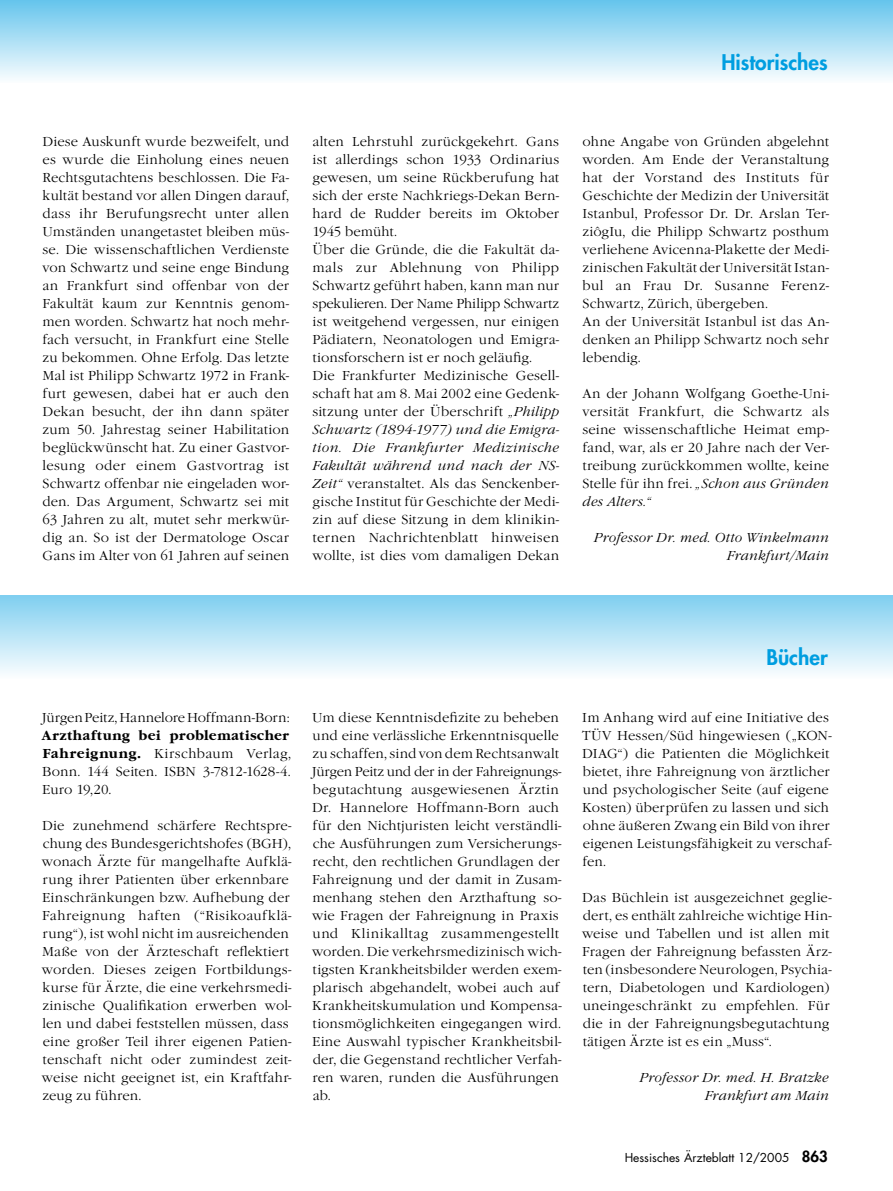
<style>
.page{position:relative;width:893px;height:1191px;background:#fff}
.page>*{position:absolute;margin:0;border:0;box-sizing:border-box;transform-origin:0 0}
.t1{font:800 21px "Futura";color:#009ee0}
.t2{font:300 13.5px/18px "Garamond Itc T";letter-spacing:.01em;color:#000}
.t3{font:italic 300 13.5px/18px "Garamond Itc T";letter-spacing:.015em;color:#000;text-align:right}
.t4{font:300 13.5px "Garamond Itc T";letter-spacing:-.01em;color:#000}
.t5{font:12px "Futura";color:#000}
.s1{font-style:italic}
.s2{font-weight:700}
.s3{font-weight:800;font-size:15px}
</style>
<div class="page">
<div style="left:0;top:0;width:893px;height:83px;background:linear-gradient(to bottom,#65c4ec,#fbfdff)"></div>
<div style="left:0;top:596px;width:893px;height:82px;background:linear-gradient(to bottom,#80cff0,#f9fdfe)"></div>
<h1 class="t1" style="left:721px;top:48px;width:108px">Historisches</h1>
<p class="t2" style="left:43px;top:132px;width:248px">Diese Auskunft wurde bezweifelt, und es wurde die Einholung eines neuen Rechtsgutachtens beschlossen. Die Fa-- kultät bestand vor allen Dingen darauf, dass ihr Berufungsrecht unter allen Um--ständen unangetastet bleiben müs&shy;se. Die wissenschaftlichen Verdienste von Schwartz und seine enge Bindung an Frankfurt sind offenbar von der Fakultät kaum zur Kenntnis genom&shy;men worden. Schwartz hat noch mehr&shy;fach versucht, in Frankfurt eine Stelle zu bekommen. Ohne Erfolg. Das letzte Mal ist Philipp Schwartz 1972 in Frank&shy;furt gewesen, dabei hat er auch den Dekan besucht, der ihn dann später zum 50. Jahrestag seiner Habilitation beglückwünscht hat. Zu einer Gastvor&shy;le-sung oder einem Gastvortrag ist Schwartz offenbar nie eingeladen wor&shy;den. Das Argument, Schwartz sei mit 63 Jahren zu alt, mutet sehr merkwür&shy;dig an. So ist der Dermatologe Oscar Gans im Alter von 61 Jahren auf seinen</p>
<p class="t2" style="left:313px;top:132px;width:248px">alten Lehrstuhl zurückgekehrt. Gans ist allerdings schon 1933 Ordinarius gewesen, um seine Rückberufung hat sich der erste Nachkriegs-Dekan Bern&shy;hard de Rudder bereits im Oktober 1945 bemüht.<br>Über die Gründe, die die Fakultät da-- mals zur Ablehnung von Philipp Schwartz geführt haben, kann man nur spekulieren. Der Name Philipp Schwartz ist weitgehend vergessen, nur einigen Pädiatern, Neonatologen und Emigra&shy;tions--forschern ist er noch geläufig.<br>Die Frankfurter Medizinische Gesell&shy;schaft hat am 8. Mai 2002 eine Gedenk&shy;sitzung unter der Überschrift <span class="s1">„Philipp Schwartz (1894-1977) und die Emigra&shy;tion. Die Frankfurter Medizinische Fakultät während und nach der NS-Zeit“</span> veranstaltet. Als das Sencken-ber&shy;gische Institut für Geschichte der Medi&shy;zin auf diese Sitzung in dem klinikin&shy;ternen Nachrichtenblatt hinweisen wollte, ist dies vom damaligen Dekan</p>
<p class="t2" style="left:583px;top:132px;width:248px">ohne Angabe von Gründen abgelehnt worden. Am Ende der Veranstaltung hat der Vorstand des Instituts für Ge-schichte der Medizin der Universität Istanbul, Professor Dr. Dr. Arslan Ter&shy;ziôgIu, die Philipp Schwartz posthum verliehene Avicenna-Plakette der Medi&shy;zinischen Fakultät der Universität Istan&shy;bul an Frau Dr. Susanne Ferenz-Schwartz, Zürich, übergeben.<br>An der Universität Istanbul ist das An-- denken an Philipp Schwartz noch sehr lebendig.</p>
<p class="t2" style="left:583px;top:384px;width:248px;text-align:justify">An der Johann Wolfgang Goethe-Uni&shy;versität Frankfurt, die Schwartz als seine wissenschaftliche Heimat emp&shy;fand, war, als er 20 Jahre nach der Ver&shy;treibung zurückkommen wollte, keine Stelle für ihn frei. <span class="s1">„Schon aus Gründen des Alters.“</span></p>
<p class="t3" style="left:594px;top:528px;width:237px">Professor Dr. med. Otto Winkelmann<br>Frankfurt/Main</p>
<p class="t4" style="left:42px;top:709px;width:249px">Jürgen Peitz, Hannelore Hoffmann-Born:</p>
<p class="t2" style="left:42px;top:726px;width:251px"><span class="s2">Arzthaftung bei problematischer<br>Fahreignung.</span> Kirschbaum Verlag,<br>Bonn. 144 Seiten. ISBN 3-7812-1628-4.<br>Euro 19,20.</p>
<p class="t2" style="left:42px;top:816px;width:251px">Die zunehmend schärfere Recht-spre&shy;chung des Bundesgerichtshofes (BGH), wonach Ärzte für mangelhafte Aufklä&shy;rung ihrer Patienten über erkennbare Einschränkungen bzw. Aufhebung der Fahreignung haften (“Risikoaufklä&shy;rung“), ist wohl nicht im ausreichenden Maße von der Ärzteschaft reflektiert wor-den. Dieses zeigen Fortbildungs&shy;kurse für Ärzte, die eine verkehrsmedi&shy;zinische Qualifikation erwerben wol&shy;len und dabei feststellen müssen, dass eine großer Teil ihrer eigenen Patien&shy;tenschaft nicht oder zumindest zeit&shy;weise nicht geeignet ist, ein Kraftfahr&shy;zeug zu führen.</p>
<h1 class="t1" style="left:766px;top:643px;width:63px">Bücher</h1>
<p class="t2" style="left:312px;top:708px;width:251px">Um diese Kenntnisdefizite zu beheben und eine verlässliche Erkenntnisquelle zu schaffen, sind von dem Rechtsanwalt Jürgen Peitz und der in der Fahreig-nungs&shy;begutachtung ausgewiesenen Ärz-tin Dr. Hannelore Hoffmann-Born auch für den Nichtjuristen leicht verständli&shy;che Ausführungen zum Versicherungs&shy;recht, den rechtlichen Grundlagen der Fahreignung und der damit in Zu--sam&shy;menhang stehen den Arzthaftung so-- wie Fragen der Fahreignung in Praxis und Klinikalltag zusammengestellt worden. Die verkehrsmedizinisch wich&shy;tigsten Krankheitsbilder werden exem&shy;plarisch abgehandelt, wobei auch auf Krankheitskumulation und Kompensa&shy;tionsmöglichkeiten eingegangen wird.<br>Eine Auswahl typischer Krankheits-bil&shy;der, die Gegenstand rechtlicher Ver-fah&shy;ren waren, runden die Ausführungen ab.</p>
<p class="t2" style="left:582px;top:708px;width:251px">Im Anhang wird auf eine Initiative des TÜV Hessen/Süd hingewiesen („KON-DIAG“) die Patienten die Möglichkeit bietet, ihre Fahreignung von ärztlicher und psychologischer Seite (auf eigene Kosten) überprüfen zu lassen und sich ohne äußeren Zwang ein Bild von ihrer eigenen Leistungsfähigkeit zu verschaf&shy;fen.</p>
<p class="t2" style="left:582px;top:888px;width:251px">Das Büchlein ist ausgezeichnet geglie&shy;dert, es enthält zahlreiche wichtige Hin&shy;weise und Tabellen und ist allen mit Fragen der Fahreignung befassten Ärz&shy;ten (insbesondere Neurologen, Psychia&shy;tern, Diabetologen und Kardiologen) uneingeschränkt zu empfehlen. Für die in der Fahreignungsbegutachtung tätigen Ärzte ist es ein „Muss“.</p>
<p class="t3" style="left:640px;top:1068px;width:191px">Professor Dr. med. H. Bratzke<br>Frankfurt am Main</p>
<p class="t5" style="left:625px;top:1149px;width:204px">Hessisches Ärzteblatt 12/2005 <span class="s3">863</span></p>
</div>
